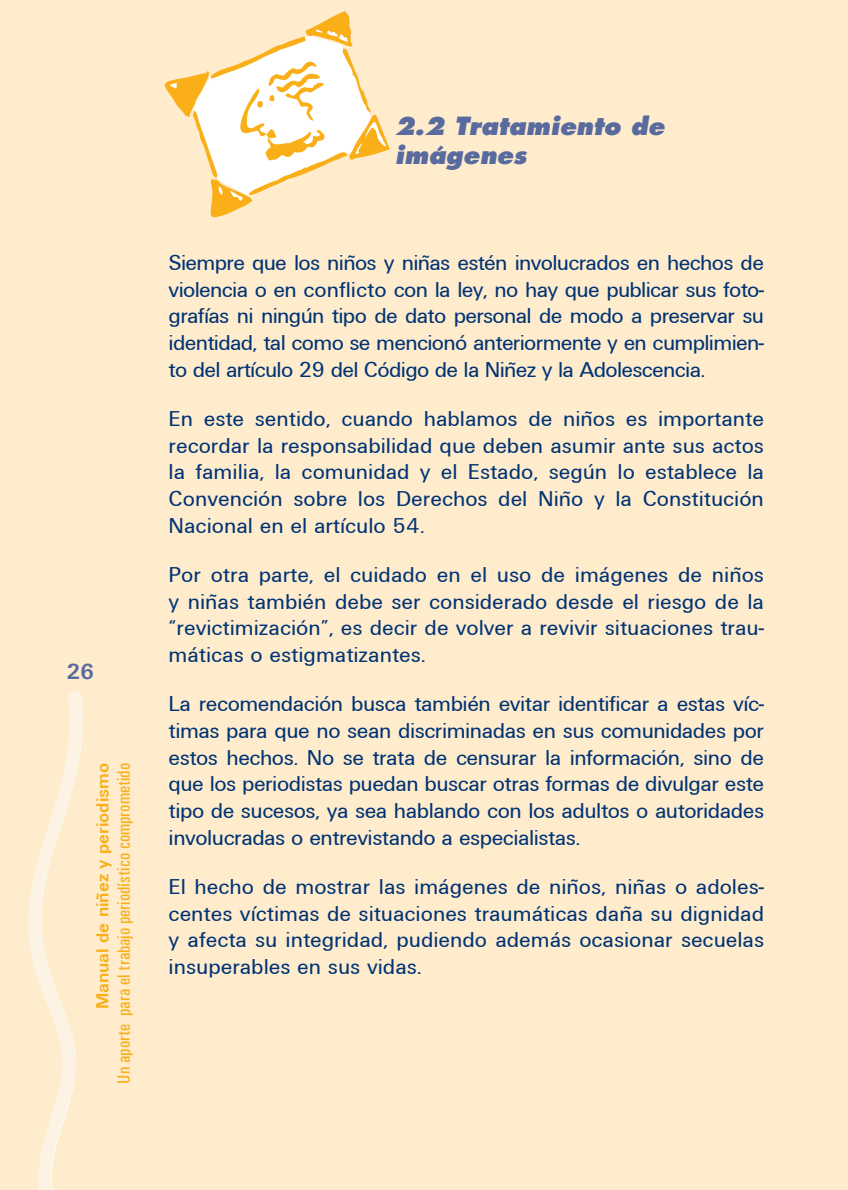
<style>
.page{position:relative;width:848px;height:1190px;background:#fff}
.page>*{position:absolute;margin:0;border:0;box-sizing:border-box;transform-origin:0 0}
.t1{font:italic 800 24px/28.8px "Futura";color:#596b9e}
.t2{font:22.2px/26.6px "Univers DTC";color:#013374;text-align:justify}
.t3{font:700 22px "Univers";color:#596b9e}
.t4{font:500 condensed 18px "Univers";color:#faaf18}
.t5{font:18px "Univers Bold DTC";color:#faaf18}
</style>
<div class="page">
<div style="left:0;top:0;width:848px;height:1189px;background:#feeccd"></div>
<img style="left:41px;top:691px;width:42px;height:315px">
<svg style="left:164px;top:11px;width:226px;height:207px"></svg>
<p class="t3" style="left:66px;top:657px;width:14px">26</p>
<p class="t5" style="left:92px;top:1009px;width:248px;rotate:-90deg">Manual de niñez y periodismo</p>
<p class="t4" style="left:113px;top:1083px;width:322px;rotate:-90deg">Un aporte para el trabajo periodístico comprometido</p>
<p class="t1" style="left:395px;top:112px;width:271px">2.2 Tratamiento de imágenes</p>
<p class="t2" style="left:169px;top:249px;width:597px">Siempre que los niños y niñas estén involucrados en hechos de violencia o en conflicto con la ley, no hay que publicar sus foto&shy;grafías ni ningún tipo de dato personal de modo a preservar su identidad, tal como se mencionó anteriormente y en cumplimien&shy;to del artículo 29 del Código de la Niñez y la Adolescencia.</p>
<p class="t2" style="left:169px;top:405px;width:597px">En este sentido, cuando hablamos de niños es importante recordar la responsabilidad que deben asumir ante sus actos la familia, la comunidad y el Estado, según lo establece la Convención sobre los Derechos del Niño y la Constitución Nacional en el artículo 54.</p>
<p class="t2" style="left:169px;top:561px;width:597px">Por otra parte, el cuidado en el uso de imágenes de niños y niñas también debe ser considerado desde el riesgo de la “revictimización”, es decir de volver a revivir situaciones trau&shy;máticas o estigmatizantes.</p>
<p class="t2" style="left:169px;top:690px;width:597px">La recomendación busca también evitar identificar a estas víc&shy;timas para que no sean discriminadas en sus comunidades por estos hechos. No se trata de censurar la información, sino de que los periodistas puedan buscar otras formas de divulgar este tipo de sucesos, ya sea hablando con los adultos o autoridades involucradas o entrevistando a especialistas.</p>
<p class="t2" style="left:169px;top:873px;width:597px">El hecho de mostrar las imágenes de niños, niñas o adoles&shy;centes víctimas de situaciones traumáticas daña su dignidad y afecta su integridad, pudiendo además ocasionar secuelas insuperables en sus vidas.</p>
</div>
